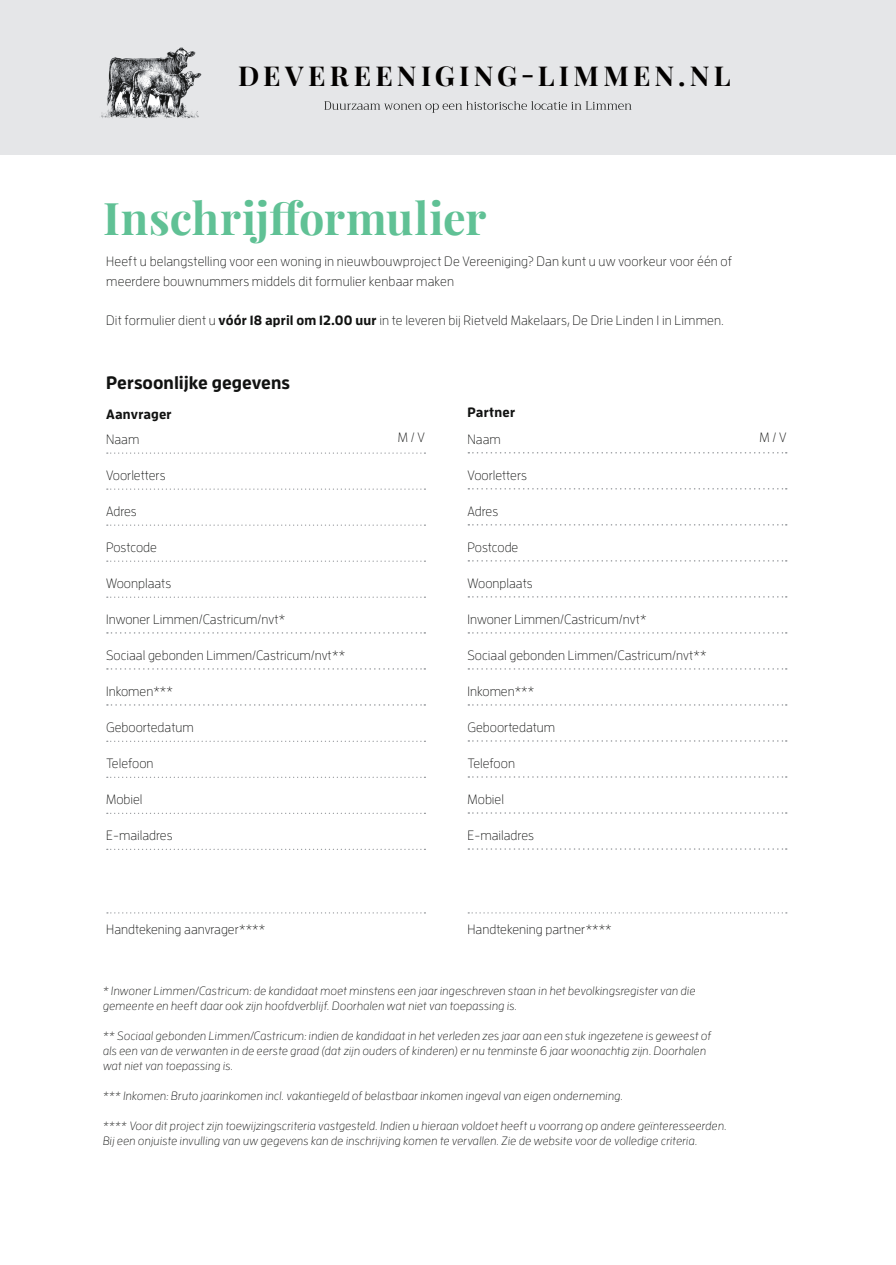
<style>
.page{position:relative;width:896px;height:1265px;background:#fff}
.page>*{position:absolute;margin:0;border:0;box-sizing:border-box;transform-origin:0 0}
.t1{font:700 45px "Playfair Display";color:#60c195}
.t2{font:700 27.45px "Playfair Display";letter-spacing:.155em;color:#030100}
.t3{font:700 18px "Enzo OT";color:#111211}
.t4{font:300 13.5px/19.5px "Enzo OT";color:#111211}
.t5{font:700 13.5px "Enzo OT";letter-spacing:.015em;color:#111211}
.t6{font:italic 300 12px/15px "Enzo OT";letter-spacing:.015em;color:#111211}
.s1{font-weight:700}
</style>
<div class="page">
<svg style="left:468px;top:452px;width:319px;height:1px"></svg>
<svg style="left:468px;top:488px;width:319px;height:1px"></svg>
<svg style="left:468px;top:524px;width:319px;height:1px"></svg>
<svg style="left:468px;top:560px;width:319px;height:1px"></svg>
<svg style="left:468px;top:596px;width:319px;height:1px"></svg>
<svg style="left:468px;top:632px;width:319px;height:1px"></svg>
<svg style="left:468px;top:668px;width:319px;height:1px"></svg>
<svg style="left:468px;top:704px;width:319px;height:1px"></svg>
<svg style="left:468px;top:740px;width:319px;height:1px"></svg>
<svg style="left:468px;top:776px;width:319px;height:1px"></svg>
<svg style="left:468px;top:812px;width:319px;height:1px"></svg>
<svg style="left:468px;top:848px;width:319px;height:1px"></svg>
<svg style="left:107px;top:452px;width:318px;height:1px"></svg>
<svg style="left:107px;top:488px;width:318px;height:1px"></svg>
<svg style="left:107px;top:524px;width:318px;height:1px"></svg>
<svg style="left:107px;top:560px;width:318px;height:1px"></svg>
<svg style="left:107px;top:596px;width:318px;height:1px"></svg>
<svg style="left:107px;top:632px;width:318px;height:1px"></svg>
<svg style="left:107px;top:668px;width:318px;height:1px"></svg>
<svg style="left:107px;top:704px;width:318px;height:1px"></svg>
<svg style="left:107px;top:740px;width:318px;height:1px"></svg>
<svg style="left:107px;top:776px;width:318px;height:1px"></svg>
<svg style="left:107px;top:812px;width:318px;height:1px"></svg>
<svg style="left:107px;top:848px;width:318px;height:1px"></svg>
<svg style="left:107px;top:912px;width:318px;height:1px"></svg>
<svg style="left:468px;top:912px;width:319px;height:1px"></svg>
<div style="left:0;top:0;width:896px;height:155px;background:#e5e6e8"></div>
<img style="left:101px;top:47px;width:101px;height:72px">
<svg style="left:324px;top:101px;width:308px;height:12px"></svg>
<h2 class="t2" style="left:238px;top:58px;width:494px">DEVEREENIGING-LIMMEN.NL</h2>
<h1 class="t1" style="left:103px;top:190px;width:385px">Inschrijfformulier</h1>
<p class="t4" style="left:106px;top:251px;width:628px">Heeft u belangstelling voor een woning in nieuwbouwproject De Vereeniging? Dan kunt u uw voorkeur voor één of meerdere bouwnummers middels dit formulier kenbaar maken</p>
<p class="t4" style="left:106px;top:310px;width:619px">Dit formulier dient u <span class="s1">vóór 18 april om 12.00 uur</span> in te leveren bij Rietveld Makelaars, De Drie Linden 1 in Limmen.</p>
<h3 class="t3" style="left:106px;top:371px;width:185px">Persoonlijke gegevens</h3>
<p class="t5" style="left:106px;top:405px;width:67px">Aanvrager</p>
<p class="t5" style="left:468px;top:403px;width:49px">Partner</p>
<p class="t4" style="left:106px;top:429px;width:35px">Naam</p>
<p class="t4" style="left:106px;top:465px;width:61px">Voorletters</p>
<p class="t4" style="left:106px;top:501px;width:32px">Adres</p>
<p class="t4" style="left:106px;top:537px;width:52px">Postcode</p>
<p class="t4" style="left:106px;top:573px;width:67px">Woonplaats</p>
<p class="t4" style="left:106px;top:609px;width:181px">Inwoner Limmen/Castricum/nvt*</p>
<p class="t4" style="left:106px;top:645px;width:241px">Sociaal gebonden Limmen/Castricum/nvt**</p>
<p class="t4" style="left:106px;top:681px;width:68px">Inkomen***</p>
<p class="t4" style="left:106px;top:717px;width:89px">Geboortedatum</p>
<p class="t4" style="left:106px;top:753px;width:49px">Telefoon</p>
<p class="t4" style="left:106px;top:789px;width:38px">Mobiel</p>
<p class="t4" style="left:106px;top:825px;width:68px">E-mailadres</p>
<p class="t4" style="left:398px;top:427px;width:29px">M / V</p>
<p class="t4" style="left:759px;top:427px;width:29px">M / V</p>
<p class="t4" style="left:468px;top:429px;width:35px">Naam</p>
<p class="t4" style="left:468px;top:465px;width:61px">Voorletters</p>
<p class="t4" style="left:468px;top:501px;width:32px">Adres</p>
<p class="t4" style="left:468px;top:537px;width:52px">Postcode</p>
<p class="t4" style="left:468px;top:573px;width:67px">Woonplaats</p>
<p class="t4" style="left:468px;top:609px;width:181px">Inwoner Limmen/Castricum/nvt*</p>
<p class="t4" style="left:468px;top:645px;width:241px">Sociaal gebonden Limmen/Castricum/nvt**</p>
<p class="t4" style="left:468px;top:681px;width:68px">Inkomen***</p>
<p class="t4" style="left:468px;top:717px;width:89px">Geboortedatum</p>
<p class="t4" style="left:468px;top:753px;width:49px">Telefoon</p>
<p class="t4" style="left:468px;top:789px;width:38px">Mobiel</p>
<p class="t4" style="left:468px;top:825px;width:68px">E-mailadres</p>
<p class="t4" style="left:106px;top:918px;width:160px">Handtekening aanvrager****</p>
<p class="t4" style="left:468px;top:918px;width:146px">Handtekening partner****</p>
<p class="t6" style="left:103px;top:982px;width:594px">* Inwoner Limmen/Castricum: de kandidaat moet minstens een jaar ingeschreven staan in het bevolkingsregister van die gemeente en heeft daar ook zijn hoofdverblijf. Doorhalen wat niet van toepassing is.</p>
<p class="t6" style="left:103px;top:1027px;width:610px">** Sociaal gebonden Limmen/Castricum: indien de kandidaat in het verleden zes jaar aan een stuk ingezetene is geweest of als een van de verwanten in de eerste graad (dat zijn ouders of kinderen) er nu tenminste 6 jaar woonachtig zijn. Doorhalen wat niet van toepassing is.</p>
<p class="t6" style="left:103px;top:1087px;width:522px">*** Inkomen: Bruto jaarinkomen incl. vakantiegeld of belastbaar inkomen ingeval van eigen onderneming.</p>
<p class="t6" style="left:103px;top:1117px;width:625px">**** Voor dit project zijn toewijzingscriteria vastgesteld. Indien u hieraan voldoet heeft u voorrang op andere geïnteresseerden.<br>Bij een onjuiste invulling van uw gegevens kan de inschrijving komen te vervallen. Zie de website voor de volledige criteria.</p>
</div>
